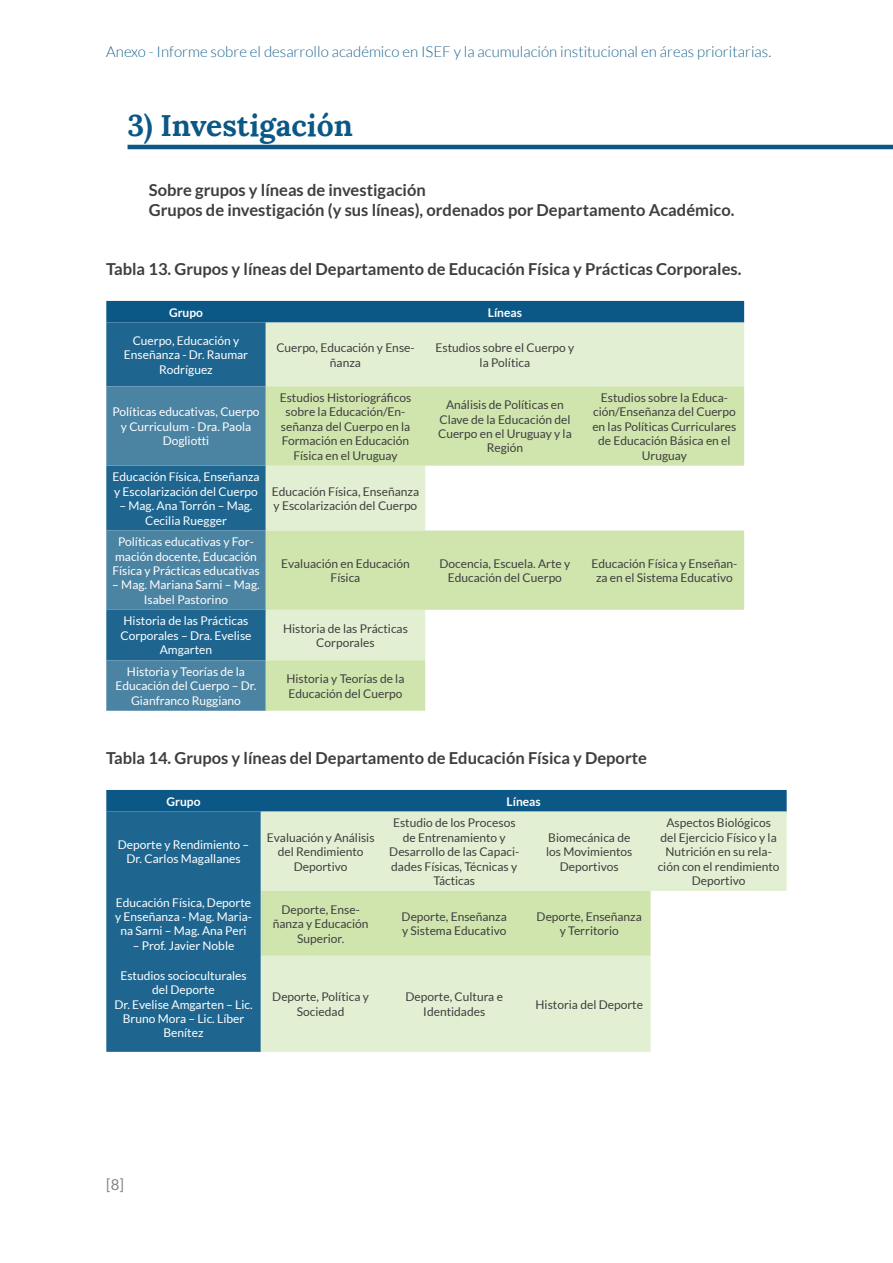
<style>
.page{position:relative;width:893px;height:1263px;background:#fff}
.page>*{position:absolute;margin:0;border:0;box-sizing:border-box;transform-origin:0 0}
.t1{font:700 30px "Lora";color:#0b5786}
.t2{font:700 16.5px/19.8px "Lato";color:#3e3e3f}
.t3{font:300 15px "Lato";color:#1e6690}
.t4{font:15px "Lato";color:#808285}
.t5{font:12px/14.4px "Lato";color:#3e3e3f;text-align:center}
.t6{font:12px/14.4px "Lato";color:#fff;text-align:center}
.t7{font:700 12px "Lato";color:#fff}
</style>
<div class="page">
<hr style="left:128px;top:145px;width:765px;height:4px;background:#0b5786">
<div style="left:106px;top:301px;width:638px;height:22px;background:#0b5786"></div>
<div style="left:106px;top:323px;width:160px;height:63px;background:#1e6690"></div>
<div style="left:266px;top:323px;width:478px;height:63px;background:#e3efd2"></div>
<svg style="left:106px;top:386px;width:160px;height:325px;background:#3c799c"></svg>
<svg style="left:266px;top:386px;width:478px;height:325px;fill:#d0e5ad"></svg>
<svg style="left:106px;top:790px;width:681px;height:262px;background:#a9c6be"></svg>
<p class="t3" style="left:106px;top:43px;width:666px">Anexo - Informe sobre el desarrollo académico en ISEF y la acumulación institucional en áreas prioritarias.</p>
<h1 class="t1" style="left:128px;top:100px;width:227px">3) Investigación</h1>
<h2 class="t2" style="left:149px;top:180px;width:587px">Sobre grupos y líneas de investigación<br>Grupos de investigación (y sus líneas), ordenados por Departamento Académico.</h2>
<h2 class="t2" style="left:106px;top:259px;width:637px">Tabla 13. Grupos y líneas del Departamento de Educación Física y Prácticas Corporales.</h2>
<p class="t7" style="left:169px;top:305px;width:35px">Grupo</p>
<p class="t7" style="left:488px;top:305px;width:36px">Líneas</p>
<p class="t6" style="left:124px;top:333px;width:126px">Cuerpo, Educación y<br>Enseñanza - Dr. Raumar<br>Rodríguez</p>
<p class="t5" style="left:276px;top:340px;width:140px">Cuerpo, Educación y Ense&shy;ñanza</p>
<p class="t5" style="left:436px;top:340px;width:140px">Estudios sobre el Cuerpo y la Política</p>
<p class="t6" style="left:112px;top:405px;width:149px">Políticas educativas, Cuerpo y Curriculum - Dra. Paola<br>Dogliotti</p>
<p class="t5" style="left:280px;top:390px;width:133px">Estudios Historiográficos sobre la Educación/En&shy;señanza del Cuerpo en la<br>Formación en Educación<br>Física en el Uruguay</p>
<p class="t5" style="left:438px;top:398px;width:135px">Análisis de Políticas en<br>Clave de la Educación del<br>Cuerpo en el Uruguay y la<br>Región</p>
<p class="t5" style="left:592px;top:390px;width:146px">Estudios sobre la Educa&shy;ción/Enseñanza del Cuerpo en las Políticas Curriculares de Educación Básica en el<br>Uruguay</p>
<p class="t6" style="left:112px;top:470px;width:149px;text-align:left">Educación Física, Enseñanza y Escolarización del Cuerpo</p>
<p class="t6" style="left:120px;top:498px;width:134px">– Mag. Ana Torrón – Mag.<br>Cecilia Ruegger</p>
<p class="t6" style="left:112px;top:535px;width:149px">Políticas educativas y For&shy;mación docente, Educación<br>Física y Prácticas educativas</p>
<p class="t6" style="left:112px;top:578px;width:149px">– Mag. Mariana Sarni – Mag.<br>Isabel Pastorino</p>
<p class="t5" style="left:272px;top:484px;width:149px;text-align:left">Educación Física, Enseñanza y Escolarización del Cuerpo</p>
<p class="t5" style="left:281px;top:556px;width:130px">Evaluación en Educación<br>Física</p>
<p class="t5" style="left:439px;top:556px;width:132px">Docencia, Escuela. Arte y<br>Educación del Cuerpo</p>
<p class="t5" style="left:591px;top:556px;width:147px">Educación Física y Enseñan&shy;za en el Sistema Educativo</p>
<p class="t6" style="left:120px;top:614px;width:133px">Historia de las Prácticas<br>Corporales – Dra. Evelise<br>Amgarten</p>
<p class="t5" style="left:283px;top:621px;width:126px">Historia de las Prácticas<br>Corporales</p>
<p class="t6" style="left:115px;top:664px;width:142px">Historia y Teorías de la<br>Educación del Cuerpo – Dr.<br>Gianfranco Ruggiano</p>
<p class="t5" style="left:286px;top:671px;width:120px;text-align:left">Historia y Teorías de la<br>Educación del Cuerpo</p>
<h2 class="t2" style="left:106px;top:748px;width:542px">Tabla 14. Grupos y líneas del Departamento de Educación Física y Deporte</h2>
<p class="t7" style="left:167px;top:794px;width:35px">Grupo</p>
<p class="t7" style="left:507px;top:794px;width:36px">Líneas</p>
<p class="t6" style="left:118px;top:837px;width:133px">Deporte y Rendimiento –<br>Dr. Carlos Magallanes</p>
<p class="t5" style="left:267px;top:830px;width:109px">Evaluación y Análisis del Rendimiento<br>Deportivo</p>
<p class="t5" style="left:389px;top:816px;width:131px">Estudio de los Procesos de Entrenamiento y<br>Desarrollo de las Capaci&shy;dades Físicas, Técnicas y<br>Tácticas</p>
<p class="t5" style="left:546px;top:830px;width:88px">Biomecánica de los Movimientos<br>Deportivos</p>
<p class="t6" style="left:115px;top:895px;width:138px">Educación Física, Deporte y Enseñanza - Mag. Maria&shy;na Sarni – Mag. Ana Peri</p>
<p class="t6" style="left:133px;top:938px;width:103px">– Prof. Javier Noble</p>
<p class="t6" style="left:114px;top:968px;width:140px">Estudios socioculturales del Deporte<br>Dr. Evelise Amgarten – Lic.<br>Bruno Mora – Lic. Líber<br>Benítez</p>
<p class="t5" style="left:273px;top:902px;width:97px">Deporte, Ense&shy;ñanza y Educación<br>Superior.</p>
<p class="t5" style="left:402px;top:909px;width:107px;text-align:left">Deporte, Enseñanza y Sistema Educativo</p>
<p class="t5" style="left:537px;top:909px;width:107px">Deporte, Enseñanza y Territorio</p>
<p class="t5" style="left:272px;top:990px;width:98px">Deporte, Política y<br>Sociedad</p>
<p class="t5" style="left:405px;top:990px;width:99px">Deporte, Cultura e<br>Identidades</p>
<p class="t5" style="left:536px;top:997px;width:109px">Historia del Deporte</p>
<p class="t5" style="left:658px;top:816px;width:123px">Aspectos Biológicos del Ejercicio Físico y la<br>Nutrición en su rela&shy;ción con el rendimiento<br>Deportivo</p>
<p class="t4" style="left:106px;top:1176px;width:19px">[8]</p>
</div>
